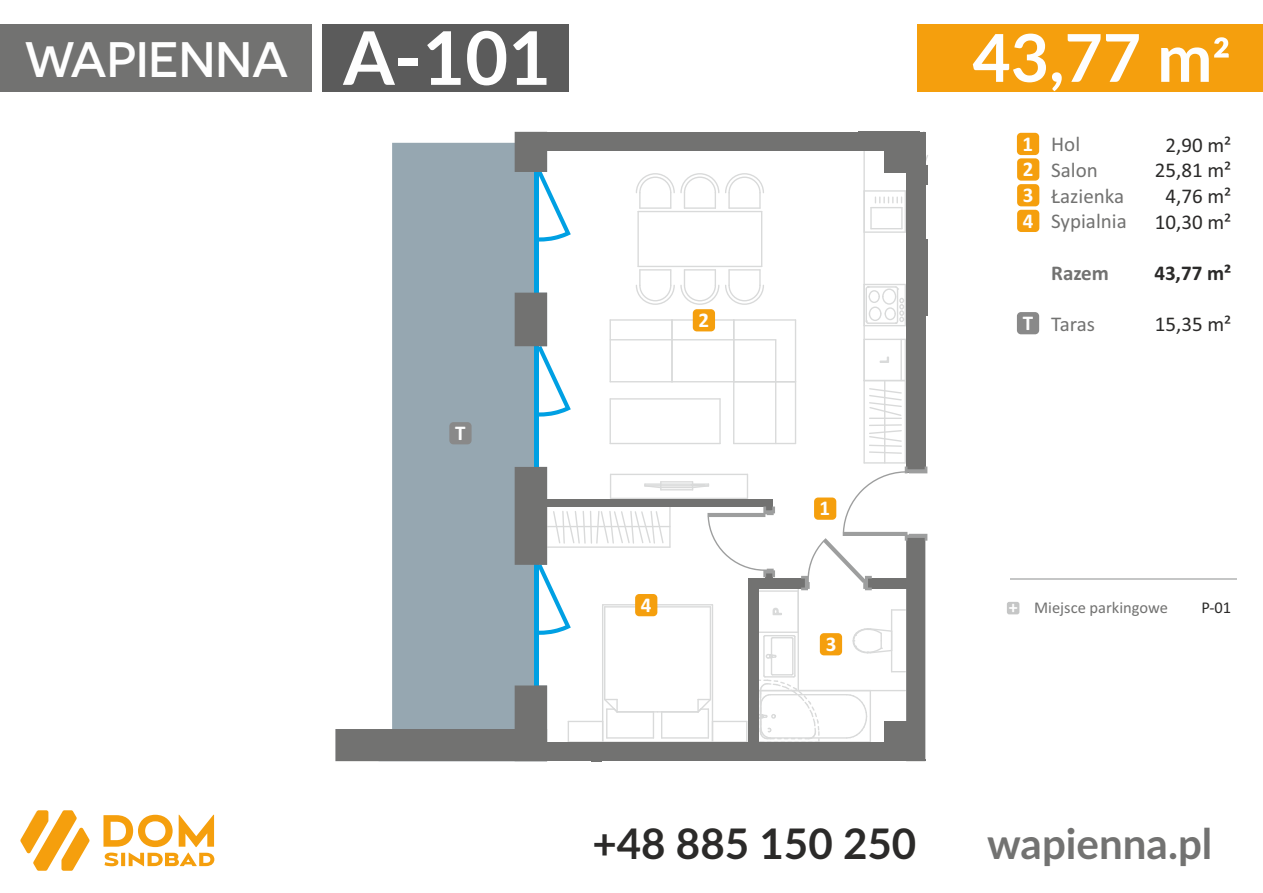
<style>
.page{position:relative;width:1263px;height:893px;background:#fff}
.page>*{position:absolute;margin:0;border:0;box-sizing:border-box;transform-origin:0 0}
.t1{font:700 73.95px "Lato";color:#fefefe}
.t2{font:700 66px "Lato";color:#fefefe}
.t3{font:500 49.8px "Novecentosanswide";color:#fefefe}
.t4{font:700 42.15px "Lato";color:#2b2a29}
.t5{font:700 42.15px "Lato";color:#727271}
.t6{font:21px/25.7px "Calibri";color:#2b2a29;text-align:center}
.t7{font:21px/25.7px "Calibri";color:#727271}
.t8{font:700 21px/25.7px "Calibri";color:#fefefe;text-align:justify}
.t9{font:700 21px "Calibri";color:#2b2a29}
.t10{font:700 21px "Calibri";color:#727271}
.t11{font:16.5px "Calibri";color:#727271}
.t12{font:16.5px "Calibri";color:#2b2a29}
.s1{font-size:54px}
.s2{font-weight:700;font-size:17.85px;color:#fefefe}
</style>
<div class="page">
<div style="left:322px;top:24px;width:247px;height:68px;background:#5b5b5b"></div>
<div style="left:0;top:24px;width:312px;height:68px;background:#727271"></div>
<svg style="left:20px;top:810px;width:194px;height:61px"></svg>
<div style="left:917px;top:24px;width:346px;height:68px;background:#f59f0d"></div>
<hr style="left:1010px;top:578px;width:227px;height:2px;background:#c5c6c6">
<svg style="left:335px;top:132px;width:593px;height:629px"></svg>
<div style="left:1017px;top:133px;width:22px;height:22px;background:#f59f0d;border-radius:4px"></div>
<div style="left:1017px;top:158px;width:22px;height:23px;background:#f59f0d;border-radius:4px"></div>
<div style="left:1017px;top:184px;width:22px;height:22px;background:#f59f0d;border-radius:4px"></div>
<div style="left:1017px;top:210px;width:22px;height:22px;background:#f59f0d;border-radius:4px"></div>
<div style="left:1017px;top:312px;width:22px;height:22px;background:#898989;border-radius:4px"></div>
<div style="left:814px;top:497px;width:22px;height:23px;background:#f59f0d;border-radius:4px"></div>
<div style="left:693px;top:309px;width:22px;height:22px;background:#f59f0d;border-radius:4px"></div>
<div style="left:820px;top:633px;width:22px;height:22px;background:#f59f0d;border-radius:4px"></div>
<div style="left:635px;top:594px;width:22px;height:22px;background:#f59f0d;border-radius:4px"></div>
<div style="left:449px;top:422px;width:23px;height:22px;background:#898989;border-radius:4px"></div>
<div style="left:1007px;top:602px;width:12px;height:12px;background:#c5c6c6;border-radius:2px"></div>
<h3 class="t3" style="left:25px;top:36px;width:266px">WAPIENNA</h3>
<h1 class="t1" style="left:343px;top:25px;width:209px">A-101</h1>
<h2 class="t2" style="left:972px;top:29px;width:259px">43,77 m<span class="s1">²</span></h2>
<p class="t8" style="left:455px;top:422px;width:12px">T</p>
<p class="t8" style="left:698px;top:309px;width:12px">2</p>
<p class="t8" style="left:641px;top:594px;width:12px">4</p>
<p class="t8" style="left:819px;top:497px;width:12px">1</p>
<p class="t8" style="left:826px;top:633px;width:12px">3</p>
<p class="t8" style="left:1022px;top:133px;width:13px">1<br>2<br>3<br>4</p>
<p class="t8" style="left:1023px;top:312px;width:12px">T</p>
<p class="t7" style="left:1051px;top:133px;width:77px">Hol<br>Salon<br>Łazienka<br>Sypialnia</p>
<p class="t10" style="left:1051px;top:264px;width:59px">Razem</p>
<p class="t7" style="left:1051px;top:313px;width:45px">Taras</p>
<p class="t6" style="left:1155px;top:134px;width:78px">2,90 m²<br>25,81 m²<br>4,76 m²<br>10,30 m²</p>
<p class="t9" style="left:1154px;top:264px;width:78px">43,77 m²</p>
<p class="t6" style="left:1155px;top:313px;width:78px">15,35 m²</p>
<p class="t11" style="left:1009px;top:601px;width:161px"><span class="s2">+</span> Miejsce parkingowe</p>
<p class="t12" style="left:1201px;top:601px;width:31px">P-01</p>
<h3 class="t4" style="left:592px;top:825px;width:325px">+48 885 150 250</h3>
<h3 class="t5" style="left:987px;top:825px;width:227px">wapienna.pl</h3>
</div>
